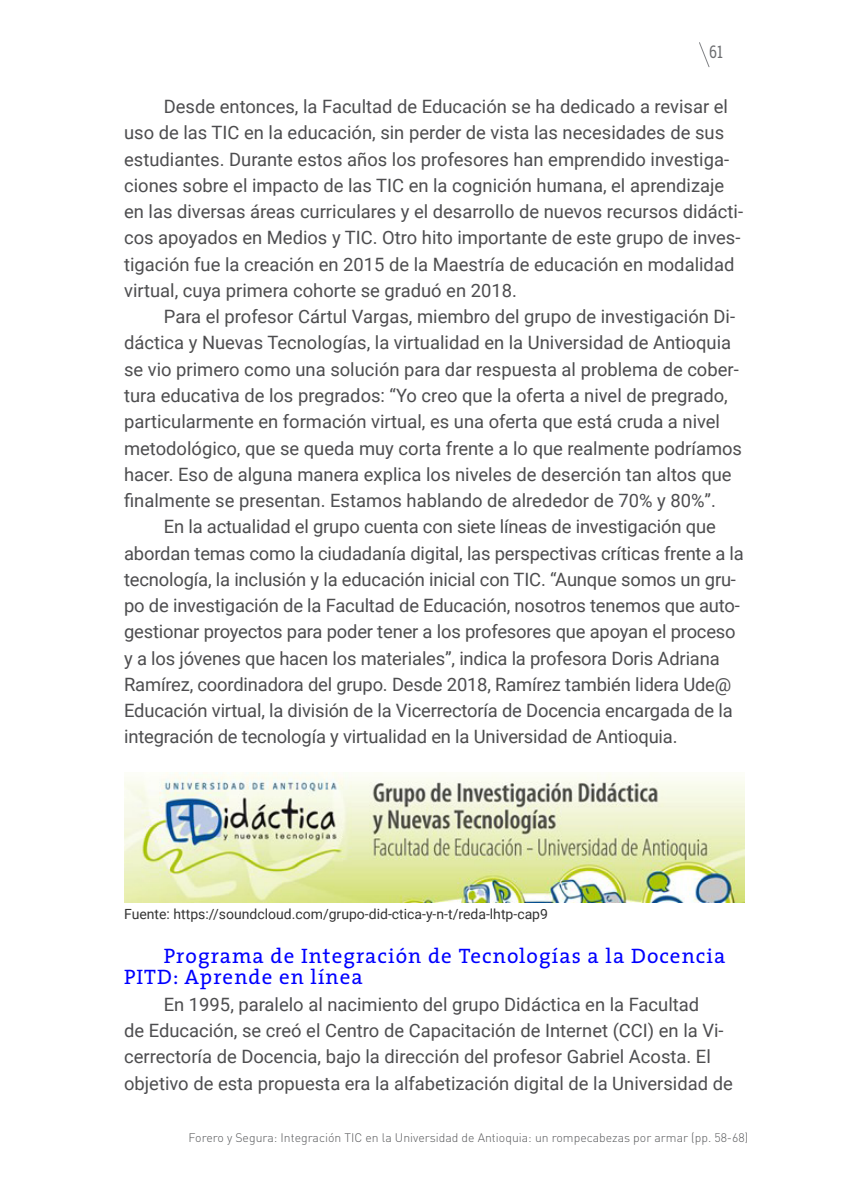
<style>
.page{position:relative;width:844px;height:1191px;background:#fff}
.page>*{position:absolute;margin:0;border:0;box-sizing:border-box;transform-origin:0 0}
.t1{font:21px/21px "The Serif";letter-spacing:.05em;color:#00f}
.t2{font:18.38px/26.2px "Roboto";color:#4d4d4f}
.t3{font:17.5px "Roboto Slab";color:#6d6e71;scale:.8 1}
.t4{font:14px "Roboto";color:#333}
.t5{font:300 12.25px "DIN Pro";color:#58595b}
</style>
<div class="page">
<svg style="left:699px;top:42px;width:11px;height:25px"></svg>
<img style="left:124px;top:773px;width:620px;height:130px">
<p class="t3" style="left:709px;top:39px;width:18px">61</p>
<p class="t2" style="left:124px;top:93px;width:620px;text-indent:40px">Desde entonces, la Facultad de Educación se ha dedicado a revisar el uso de las TIC en la educación, sin perder de vista las necesidades de sus estudiantes. Durante estos años los profesores han emprendido investiga&shy;ciones sobre el impacto de las TIC en la cognición humana, el aprendizaje en las diversas áreas curriculares y el desarrollo de nuevos recursos didácti&shy;cos apoyados en Medios y TIC. Otro hito importante de este grupo de inves&shy;tigación fue la creación en 2015 de la Maestría de educación en modalidad virtual, cuya primera cohorte se graduó en 2018.</p>
<p class="t2" style="left:124px;top:303px;width:619px;text-indent:40px">Para el profesor Cártul Vargas, miembro del grupo de investigación Di&shy;dáctica y Nuevas Tecnologías, la virtualidad en la Universidad de Antioquia se vio primero como una solución para dar respuesta al problema de cober&shy;tura educativa de los pregrados: “Yo creo que la oferta a nivel de pregrado, particularmente en formación virtual, es una oferta que está cruda a nivel metodológico, que se queda muy corta frente a lo que realmente podríamos hacer. Eso de alguna manera explica los niveles de deserción tan altos que finalmente se presentan. Estamos hablando de alrededor de 70% y 80%”.</p>
<p class="t2" style="left:124px;top:513px;width:621px;text-indent:40px">En la actualidad el grupo cuenta con siete líneas de investigación que abordan temas como la ciudadanía digital, las perspectivas críticas frente a la tecnología, la inclusión y la educación inicial con TIC. “Aunque somos un gru&shy;po de investigación de la Facultad de Educación, nosotros tenemos que auto&shy;gestionar proyectos para poder tener a los profesores que apoyan el proceso y a los jóvenes que hacen los materiales”, indica la profesora Doris Adriana Ramírez, coordinadora del grupo. Desde 2018, Ramírez también lidera Ude@ Educación virtual, la división de la Vicerrectoría de Docencia encargada de la integración de tecnología y virtualidad en la Universidad de Antioquia.</p>
<p class="t4" style="left:124px;top:903px;width:425px">Fuente: https://soundcloud.com/grupo-did-ctica-y-n-t/reda-lhtp-cap9</p>
<p class="t1" style="left:124px;top:944px;width:602px;text-indent:40px">Programa de Integración de Tecnologías a la Docencia<br>PITD: Aprende en línea</p>
<p class="t2" style="left:124px;top:990px;width:610px;text-indent:40px">En 1995, paralelo al nacimiento del grupo Didáctica en la Facultad<br>de Educación, se creó el Centro de Capacitación de Internet (CCI) en la Vi&shy;cerrectoría de Docencia, bajo la dirección del profesor Gabriel Acosta. El objetivo de esta propuesta era la alfabetización digital de la Universidad de</p>
<p class="t5" style="left:188px;top:1128px;width:561px">Forero y Segura: Integración TIC en la Universidad de Antioquia: un rompecabezas por armar (pp. 58-68)</p>
</div>
